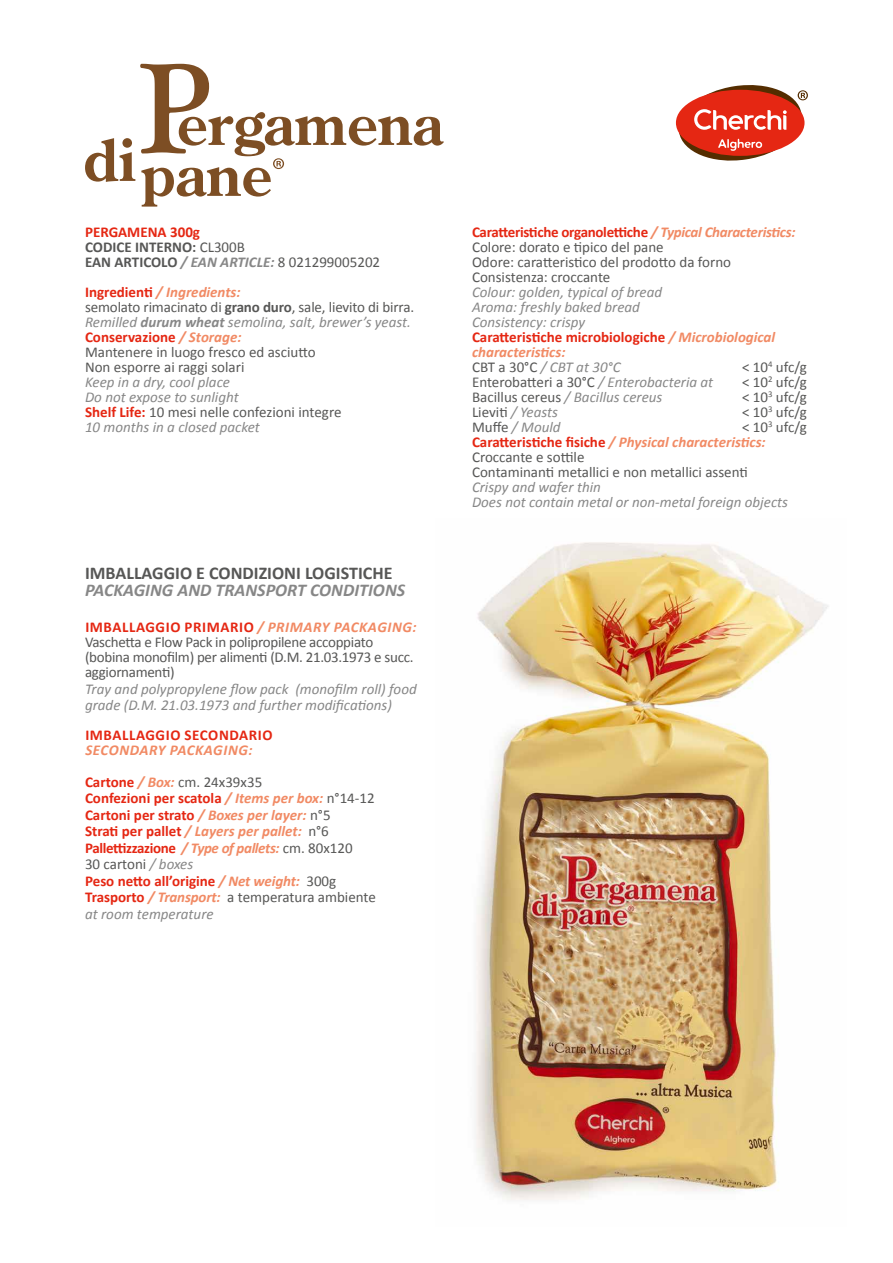
<style>
.page{position:relative;width:893px;height:1263px;background:#fff}
.page>*{position:absolute;margin:0;border:0;box-sizing:border-box;transform-origin:0 0}
.t1{font:700 18px "Calibri";color:#575756}
.t2{font:italic 700 18px "Calibri";color:#878787}
.t3{font:15px/15px "Calibri";letter-spacing:-.01em;color:#575756}
.t4{font:italic 15px/15px "Calibri";color:#878787}
.t5{font:700 15px/16.5px "Calibri";color:#e52713}
.t6{font:700 15px/15px "Calibri";color:#575756}
.t7{font:italic 700 15px/31.5px "Calibri";letter-spacing:.04em;color:#f18a64}
.s1{color:#e52713}
.s2{font-weight:400}
.s3{font-style:italic;color:#878787}
.s4{font-weight:700;color:#e52713}
.s5{font-weight:700;font-style:italic;color:#f18a64}
.s6{font-weight:700}
.s7{font-weight:700;font-style:italic;color:#878787}
.s8{font-weight:700;font-style:normal;color:#e52713}
.s9{font-style:normal;color:#575756}
.s10{font-style:normal;color:#e52713}
.s11{font-weight:400;font-style:normal;color:#575756}
.s12{font-style:italic;color:#f18a64}
.s13{font-weight:400;color:#575756}
.s14{font-weight:400;font-style:italic;color:#878787}
.s15{font-weight:700;color:#f18a64}
</style>
<div class="page">
<img style="left:475px;top:542px;width:354px;height:658px">
<svg style="left:85px;top:64px;width:359px;height:143px"></svg>
<svg style="left:676px;top:85px;width:132px;height:76px"></svg>
<p class="t6" style="left:85px;top:224px;width:297px"><span class="s1">PERGAMENA 300g<br></span>CODICE INTERNO: <span class="s2">CL300B<br></span>EAN ARTICOLO <span class="s3">/ EAN ARTICLE:</span> <span class="s2">8 021299005202</span></p>
<p class="t3" style="left:85px;top:284px;width:331px"><span class="s4">Ingredienti</span> <span class="s5">/ Ingredients:<br></span>semolato rimacinato di <span class="s6">grano duro</span>, sale, lievito di birra.<br><span class="s3">Remilled</span> <span class="s7">durum wheat</span> <span class="s3">semolina, salt, brewer’s yeast.<br></span><span class="s4">Conservazione</span> <span class="s5">/ Storage:<br></span>Mantenere in luogo fresco ed asciutto<br>Non esporre ai raggi solari</p>
<p class="t4" style="left:85px;top:374px;width:258px">Keep in a dry, cool place<br>Do not expose to sunlight<br><span class="s8">Shelf Life:</span> <span class="s9">10 mesi nelle confezioni integre<br></span>10 months in a closed packet</p>
<p class="t1" style="left:85px;top:562px;width:309px">IMBALLAGGIO E CONDIZIONI LOGISTICHE</p>
<p class="t2" style="left:85px;top:578px;width:322px">PACKAGING AND TRANSPORT CONDITIONS</p>
<p class="t5" style="left:85px;top:619px;width:15px">Imballaggio</p>
<p class="t5" style="left:184px;top:619px;width:10px">primario</p>
<p class="t7" style="left:257px;top:611px;width:160px">/ PRIMARY PACKAGING:</p>
<p class="t3" style="left:85px;top:635px;width:330px">Vaschetta e Flow Pack in polipropilene accoppiato (bobina monofilm) per alimenti (D.M. 21.03.1973 e succ. aggiornamenti)</p>
<p class="t4" style="left:85px;top:680px;width:333px;line-height:16.5px">Tray and polypropylene flow pack (monofilm roll) food grade (D.M. 21.03.1973 and further modifications)</p>
<p class="t5" style="left:85px;top:727px;width:15px">Imballaggio</p>
<p class="t5" style="left:184px;top:727px;width:10px">secondario</p>
<p class="t7" style="left:85px;top:734px;width:179px">SECONDARY PACKAGING:<br><span class="s10">Cartone</span> / Box: <span class="s11">cm. 24x39x35</span></p>
<p class="t5" style="left:85px;top:790px;width:292px">Confezioni per scatola <span class="s12">/ Items per box:</span> <span class="s13">n°14-12<br></span>Cartoni per strato <span class="s12">/ Boxes per layer:</span> <span class="s13">n°5<br></span>Strati per pallet <span class="s12">/ Layers per pallet:</span> <span class="s13">n°6<br></span>Pallettizzazione <span class="s12">/ Type of pallets:</span> <span class="s13">cm. 80x120<br>30 cartoni</span> <span class="s14">/ boxes<br></span>Peso netto all’origine <span class="s12">/ Net weight:</span> <span class="s13">300g </span>Trasporto <span class="s12">/ Transport:</span> <span class="s13">a temperatura ambiente </span><span class="s14">at room temperature</span></p>
<p class="t3" style="left:472px;top:224px;width:325px"><span class="s4">Caratteristiche organolettiche</span> <span class="s5">/ Typical Characteristics:<br></span>Colore: dorato e tipico del pane<br>Odore: caratteristico del prodotto da forno Consistenza: croccante</p>
<p class="t4" style="left:472px;top:284px;width:305px">Colour: golden, typical of bread<br>Aroma: freshly baked bread<br>Consistency: crispy<br><span class="s8">Caratteristiche microbiologiche</span> <span class="s15">/ Microbiological characteristics:<br></span><span class="s9">CBT a 30°C</span> / CBT at 30°C</p>
<p class="t3" style="left:742px;top:359px;width:66px">&lt; 10<sup>4</sup> ufc/g</p>
<p class="t3" style="left:472px;top:374px;width:243px">Enterobatteri a 30°C <span class="s3">/ Enterobacteria at</span></p>
<p class="t3" style="left:742px;top:374px;width:66px">&lt; 10<sup>2</sup> ufc/g</p>
<p class="t4" style="left:472px;top:389px;width:192px"><span class="s9">Bacillus cereus</span> / Bacillus cereus</p>
<p class="t3" style="left:742px;top:389px;width:66px">&lt; 10<sup>3</sup> ufc/g</p>
<p class="t3" style="left:472px;top:404px;width:87px">Lieviti <span class="s3">/ Yeasts</span></p>
<p class="t3" style="left:742px;top:404px;width:66px">&lt; 10<sup>3</sup> ufc/g</p>
<p class="t4" style="left:472px;top:419px;width:90px"><span class="s9">Muffe</span> / Mould</p>
<p class="t3" style="left:472px;top:419px;width:336px;text-indent:270px">&lt; 10<sup>3</sup> ufc/g <span class="s4">Caratteristiche fisiche</span> <span class="s5">/ Physical characteristics:<br></span>Croccante e sottile<br>Contaminanti metallici e non metallici assenti</p>
<p class="t4" style="left:472px;top:479px;width:318px">Crispy and wafer thin<br>Does not contain metal or non-metal foreign objects</p>
</div>
